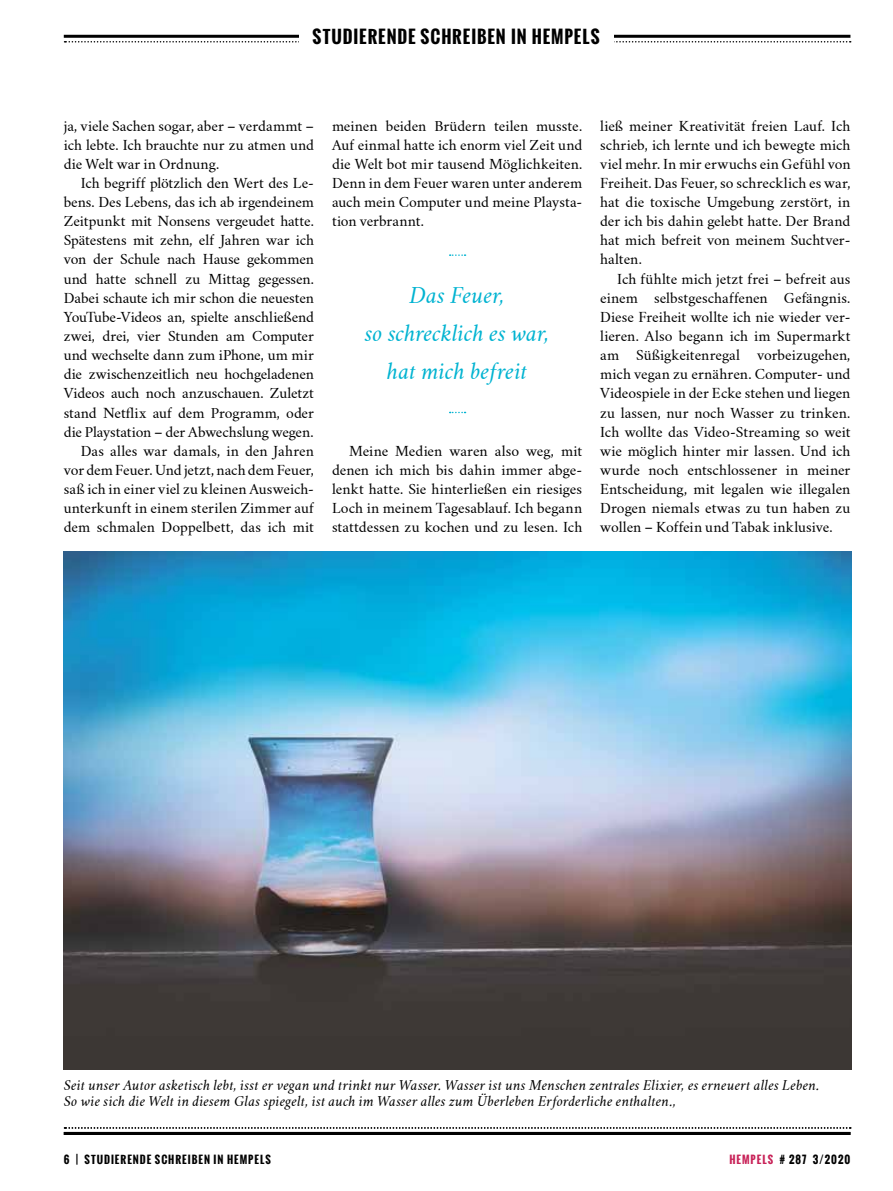
<style>
.page{position:relative;width:893px;height:1191px;background:#fff}
.page>*{position:absolute;margin:0;border:0;box-sizing:border-box;transform-origin:0 0}
.t1{font:italic 21.75px/38.2px "Crimson Text";color:#00b3d1;text-align:center}
.t2{font:700 17.25px "Oswald";letter-spacing:.06em;color:#000}
.t3{font:13.5px/19.2px "Crimson Text";letter-spacing:-.005em;color:#000;text-align:justify}
.t4{font:italic 13.5px/15.8px "Crimson Text";letter-spacing:.015em;color:#000}
.t5{font:700 10.5px "Oswald";letter-spacing:.1em;color:#000}
.s1{color:#c82258}
</style>
<div class="page">
<hr style="left:64px;top:35px;width:786px;height:3px;background:#000">
<svg style="left:65px;top:41px;width:786px;height:2px"></svg>
<div style="left:299px;top:23px;width:314px;height:21px;background:#fff"></div>
<hr style="left:64px;top:1132px;width:786px;height:3px;background:#000">
<svg style="left:65px;top:1127px;width:786px;height:1px"></svg>
<svg style="left:450px;top:254px;width:16px;height:2px"></svg>
<svg style="left:450px;top:412px;width:16px;height:1px"></svg>
<img style="left:64px;top:552px;width:787px;height:517px">
<p class="t2" style="left:313px;top:23px;width:279px">STUDIERENDE SCHREIBEN IN HEMPELS</p>
<p class="t3" style="left:64px;top:116px;width:252px">ja, viele Sachen sogar, aber – verdammt – ich lebte. Ich brauchte nur zu atmen und die Welt war in Ordnung.</p>
<p class="t3" style="left:64px;top:173px;width:252px;text-align:right">Ich begriff plötzlich den Wert des Le&shy;bens. Des Lebens, das ich ab irgendeinem Zeitpunkt mit Nonsens vergeudet hatte.<br>Spätestens mit zehn, elf Jahren war ich von der Schule nach Hause gekommen und hatte schnell zu Mittag gegessen.<br>Dabei schaute ich mir schon die neuesten YouTube-Videos an, spielte anschließend zwei, drei, vier Stunden am Computer und wechselte dann zum iPhone, um mir die zwischenzeitlich neu hochgeladenen Videos auch noch anzuschauen. Zuletzt stand Netflix auf dem Programm, oder die Playstation – der Abwechslung wegen.<br>Das alles war damals, in den Jahren vor dem Feuer. Und jetzt, nach dem Feuer, saß ich in einer viel zu kleinen Ausweich&shy;unterkunft in einem sterilen Zimmer auf dem schmalen Doppelbett, das ich mit</p>
<p class="t3" style="left:332px;top:116px;width:252px">meinen beiden Brüdern teilen musste.<br>Auf einmal hatte ich enorm viel Zeit und die Welt bot mir tausend Möglichkeiten.<br>Denn in dem Feuer waren unter anderem auch mein Computer und meine Playsta&shy;tion verbrannt.</p>
<h1 class="t1" style="left:365px;top:277px;width:186px">Das Feuer,<br>so schrecklich es war, hat mich befreit</h1>
<p class="t3" style="left:332px;top:441px;width:252px;text-indent:17px">Meine Medien waren also weg, mit denen ich mich bis dahin immer abge&shy;lenkt hatte. Sie hinterließen ein riesiges Loch in meinem Tagesablauf. Ich begann stattdessen zu kochen und zu lesen. Ich</p>
<p class="t3" style="left:600px;top:116px;width:252px">ließ meiner Kreativität freien Lauf. Ich schrieb, ich lernte und ich bewegte mich viel mehr. In mir erwuchs ein Gefühl von Freiheit. Das Feuer, so schrecklich es war, hat die toxische Umgebung zerstört, in der ich bis dahin gelebt hatte. Der Brand hat mich befreit von meinem Suchtver&shy;halten.</p>
<p class="t3" style="left:600px;top:269px;width:252px;text-indent:17px">Ich fühlte mich jetzt frei – befreit aus einem selbstgeschaffenen Gefängnis.<br>Diese Freiheit wollte ich nie wieder ver&shy;lieren. Also begann ich im Supermarkt am</p>
<p class="t3" style="left:600px;top:346px;width:252px;text-indent:157px">vorbeizugehen, mich vegan zu ernähren. Computer- und Videospiele in der Ecke stehen und liegen zu lassen, nur noch Wasser zu trinken.<br>Ich wollte das Video-Streaming so weit wie möglich hinter mir lassen. Und ich wurde noch entschlossener in meiner Entscheidung, mit legalen wie illegalen Drogen niemals etwas zu tun haben zu wollen – Koffein und Tabak inklusive.</p>
<p class="t3" style="left:636px;top:346px;width:105px">Süßigkeitenregal</p>
<p class="t4" style="left:64px;top:1078px;width:757px">Seit unser Autor asketisch lebt, isst er vegan und trinkt nur Wasser. Wasser ist uns Menschen zentrales Elixier, es erneuert alles Leben.<br>So wie sich die Welt in diesem Glas spiegelt, ist auch im Wasser alles zum Überleben Erforderliche enthalten.,</p>
<p class="t5" style="left:64px;top:1151px;width:203px">6 | STUDIERENDE SCHREIBEN IN HEMPELS</p>
<p class="t5" style="left:729px;top:1151px;width:122px"><span class="s1">HEMPELS</span> # 287 3/2020</p>
</div>
